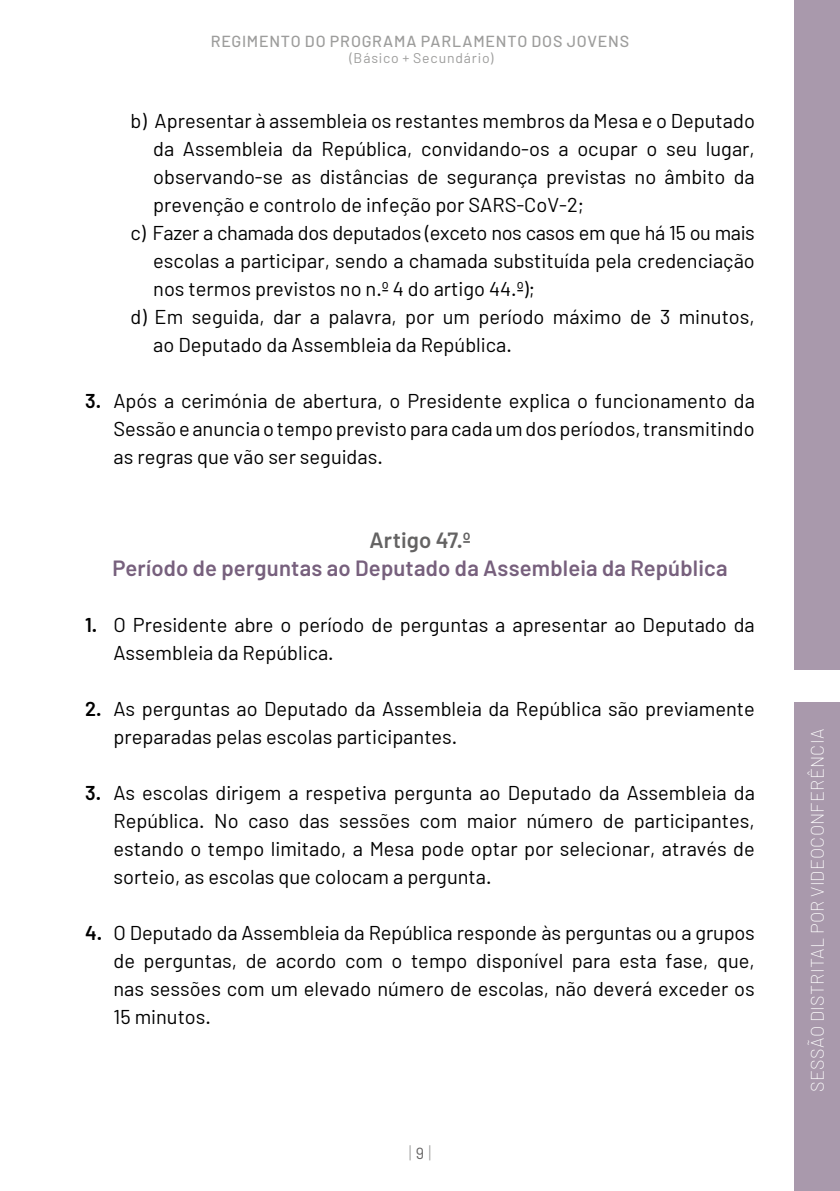
<style>
.page{position:relative;width:840px;height:1191px;background:#fff}
.page>*{position:absolute;margin:0;border:0;box-sizing:border-box;transform-origin:0 0}
.t1{font:600 22px "Barlow";letter-spacing:.01em;color:#77607d}
.t2{font:600 22px "Barlow";letter-spacing:.005em;color:#646363}
.t3{font:20px/28px "Barlow";color:#000;text-align:justify}
.t4{font:20px "Barlow";letter-spacing:-.02em;color:#000}
.t5{font:200 18px "Barlow";letter-spacing:.015em;color:#fff}
.t6{font:300 18px "Barlow";color:#9d9d9c}
.t7{font:500 16px "Barlow";letter-spacing:.05em;color:#9d9d9c}
.t8{font:14px "Barlow";letter-spacing:.06em;color:#9d9d9c}
.s1{font-weight:600}
.s2{font-weight:400;font-size:16px;color:#646363}
</style>
<div class="page">
<div style="left:794px;top:0;width:45px;height:1191px;background:#a999ac"></div>
<div style="left:787px;top:670px;width:52px;height:32px;background:#fff"></div>
<p class="t7" style="left:211px;top:32px;width:419px">REGIMENTO DO PROGRAMA PARLAMENTO DOS JOVENS</p>
<p class="t8" style="left:349px;top:50px;width:145px">(Básico + Secundário)</p>
<p class="t3" style="left:130px;top:106px;width:625px">b) Apresentar à assembleia os restantes membros da Mesa e o Deputado</p>
<p class="t3" style="left:153px;top:134px;width:602px">da Assembleia da República, convidando-os a ocupar o seu lugar,</p>
<p class="t3" style="left:153px;top:162px;width:602px">observando-se as distâncias de segurança previstas no âmbito da</p>
<p class="t3" style="left:153px;top:190px;width:432px">prevenção e controlo de infeção por SARS-CoV-2;</p>
<p class="t4" style="left:130px;top:220px;width:625px">c) Fazer a chamada dos deputados (exceto nos casos em que há 15 ou mais</p>
<p class="t3" style="left:153px;top:246px;width:602px">escolas a participar, sendo a chamada substituída pela credenciação</p>
<p class="t3" style="left:153px;top:274px;width:383px">nos termos previstos no n.º 4 do artigo 44.º);</p>
<p class="t3" style="left:130px;top:302px;width:625px">d) Em seguida, dar a palavra, por um período máximo de 3 minutos,</p>
<p class="t3" style="left:153px;top:330px;width:360px">ao Deputado da Assembleia da República.</p>
<p class="t3" style="left:113px;top:386px;width:642px;text-indent:-28px"><span class="s1">3.</span> Após a cerimónia de abertura, o Presidente explica o funcionamento da Sessão e anuncia o tempo previsto para cada um dos períodos, transmitindo as regras que vão ser seguidas.</p>
<p class="t2" style="left:369px;top:526px;width:103px">Artigo 47.º</p>
<p class="t1" style="left:112px;top:554px;width:616px">Período de perguntas ao Deputado da Assembleia da República</p>
<p class="t3" style="left:113px;top:610px;width:642px;text-indent:-28px"><span class="s1">1.</span> O Presidente abre o período de perguntas a apresentar ao Deputado da<br>Assembleia da República.</p>
<p class="t3" style="left:113px;top:694px;width:642px;text-indent:-28px"><span class="s1">2.</span> As perguntas ao Deputado da Assembleia da República são previamente preparadas pelas escolas participantes.</p>
<p class="t3" style="left:113px;top:778px;width:642px;text-indent:-28px"><span class="s1">3.</span> As escolas dirigem a respetiva pergunta ao Deputado da Assembleia da República. No caso das sessões com maior número de participantes, estando o tempo limitado, a Mesa pode optar por selecionar, através de sorteio, as escolas que colocam a pergunta.</p>
<p class="t3" style="left:113px;top:918px;width:642px;text-indent:-28px"><span class="s1">4.</span> O Deputado da Assembleia da República responde às perguntas ou a grupos de perguntas, de acordo com o tempo disponível para esta fase, que, nas sessões com um elevado número de escolas, não deverá exceder os 15 minutos.</p>
<p class="t6" style="left:408px;top:1141px;width:24px">|<span class="s2">9</span>|</p>
<p class="t5" style="left:805px;top:1092px;width:364px;rotate:-90deg">SESSÃO DISTRITAL POR VIDEOCONFERÊNCIA</p>
</div>
